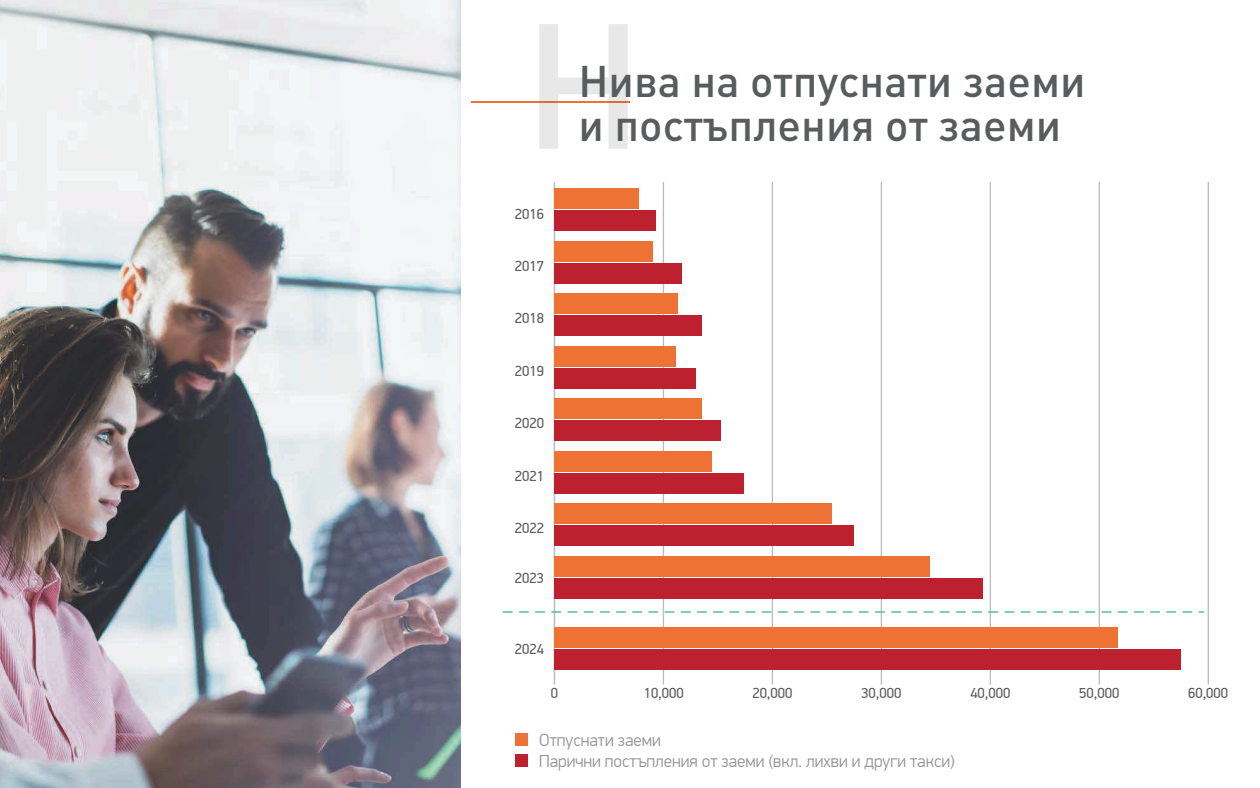
<style>
.page{position:relative;width:1260px;height:788px;background:#fff}
.page>*{position:absolute;margin:0;border:0;box-sizing:border-box;transform-origin:0 0}
.t1{font:500 175px "DIN Pro";color:#595a5b}
.t2{font:500 43.75px/43.8px "DIN Pro";color:#595c5d}
.t3{font:300 17.5px/21px "PF Din Display Pro";color:#929497}
.t4{font:14.53px "PF Din Display Pro";color:#595c5d}
</style>
<div class="page">
<img style="left:0;top:0;width:460px;height:788px">
<div style="left:515px;top:733px;width:12px;height:13px;background:#ee7234"></div>
<div style="left:515px;top:754px;width:12px;height:13px;background:#bd202f"></div>
<hr style="left:471px;top:101px;width:159px;height:2px;background:#ee7234">
<hr style="left:554px;top:182px;width:1px;height:502px;background:#bbbdbf">
<hr style="left:663px;top:182px;width:1px;height:502px;background:#bbbdbf">
<hr style="left:772px;top:182px;width:1px;height:502px;background:#bbbdbf">
<hr style="left:881px;top:182px;width:1px;height:502px;background:#bbbdbf">
<hr style="left:990px;top:182px;width:1px;height:502px;background:#bbbdbf">
<hr style="left:1099px;top:182px;width:1px;height:502px;background:#bbbdbf">
<hr style="left:1208px;top:182px;width:1px;height:502px;background:#bbbdbf">
<div style="left:554px;top:211px;width:102px;height:20px;background:#bd202f"></div>
<div style="left:554px;top:189px;width:85px;height:20px;background:#ee7234"></div>
<div style="left:554px;top:263px;width:128px;height:20px;background:#bd202f"></div>
<div style="left:554px;top:241px;width:99px;height:20px;background:#ee7234"></div>
<div style="left:554px;top:316px;width:148px;height:20px;background:#bd202f"></div>
<div style="left:554px;top:293px;width:124px;height:20px;background:#ee7234"></div>
<div style="left:554px;top:368px;width:142px;height:20px;background:#bd202f"></div>
<div style="left:554px;top:346px;width:122px;height:20px;background:#ee7234"></div>
<svg style="left:503px;top:611px;width:701px;height:1px"></svg>
<div style="left:554px;top:473px;width:190px;height:20px;background:#bd202f"></div>
<div style="left:554px;top:451px;width:158px;height:20px;background:#ee7234"></div>
<div style="left:554px;top:421px;width:167px;height:20px;background:#bd202f"></div>
<div style="left:554px;top:398px;width:148px;height:20px;background:#ee7234"></div>
<div style="left:554px;top:526px;width:300px;height:20px;background:#bd202f"></div>
<div style="left:554px;top:503px;width:278px;height:20px;background:#ee7234"></div>
<div style="left:554px;top:578px;width:429px;height:20px;background:#bd202f"></div>
<div style="left:554px;top:556px;width:376px;height:20px;background:#ee7234"></div>
<div style="left:554px;top:649px;width:627px;height:20px;background:#bd202f"></div>
<div style="left:554px;top:627px;width:564px;height:20px;background:#ee7234"></div>
<h1 class="t1" style="left:523px;top:-34px;width:122px">Н</h1>
<h2 class="t2" style="left:578px;top:58px;width:509px">Нива на отпуснати заеми и постъпления от заеми</h2>
<p class="t4" style="left:515px;top:205px;width:31px">2016</p>
<p class="t4" style="left:515px;top:257px;width:31px">2017</p>
<p class="t4" style="left:515px;top:310px;width:31px">2018</p>
<p class="t4" style="left:515px;top:362px;width:31px">2019</p>
<p class="t4" style="left:515px;top:415px;width:31px">2020</p>
<p class="t4" style="left:515px;top:467px;width:31px">2021</p>
<p class="t4" style="left:515px;top:519px;width:31px">2022</p>
<p class="t4" style="left:515px;top:569px;width:31px">2023</p>
<p class="t4" style="left:515px;top:640px;width:31px">2024</p>
<p class="t4" style="left:551px;top:684px;width:9px">0</p>
<p class="t4" style="left:644px;top:684px;width:42px">10,000</p>
<p class="t4" style="left:752px;top:684px;width:42px">20,000</p>
<p class="t4" style="left:861px;top:684px;width:42px">30,000</p>
<p class="t4" style="left:970px;top:684px;width:42px">40,000</p>
<p class="t4" style="left:1079px;top:684px;width:42px">50,000</p>
<p class="t4" style="left:1188px;top:684px;width:42px">60,000</p>
<p class="t3" style="left:539px;top:730px;width:417px">Отпуснати заеми<br>Парични постъпления от заеми (вкл. лихви и други такси)</p>
</div>
